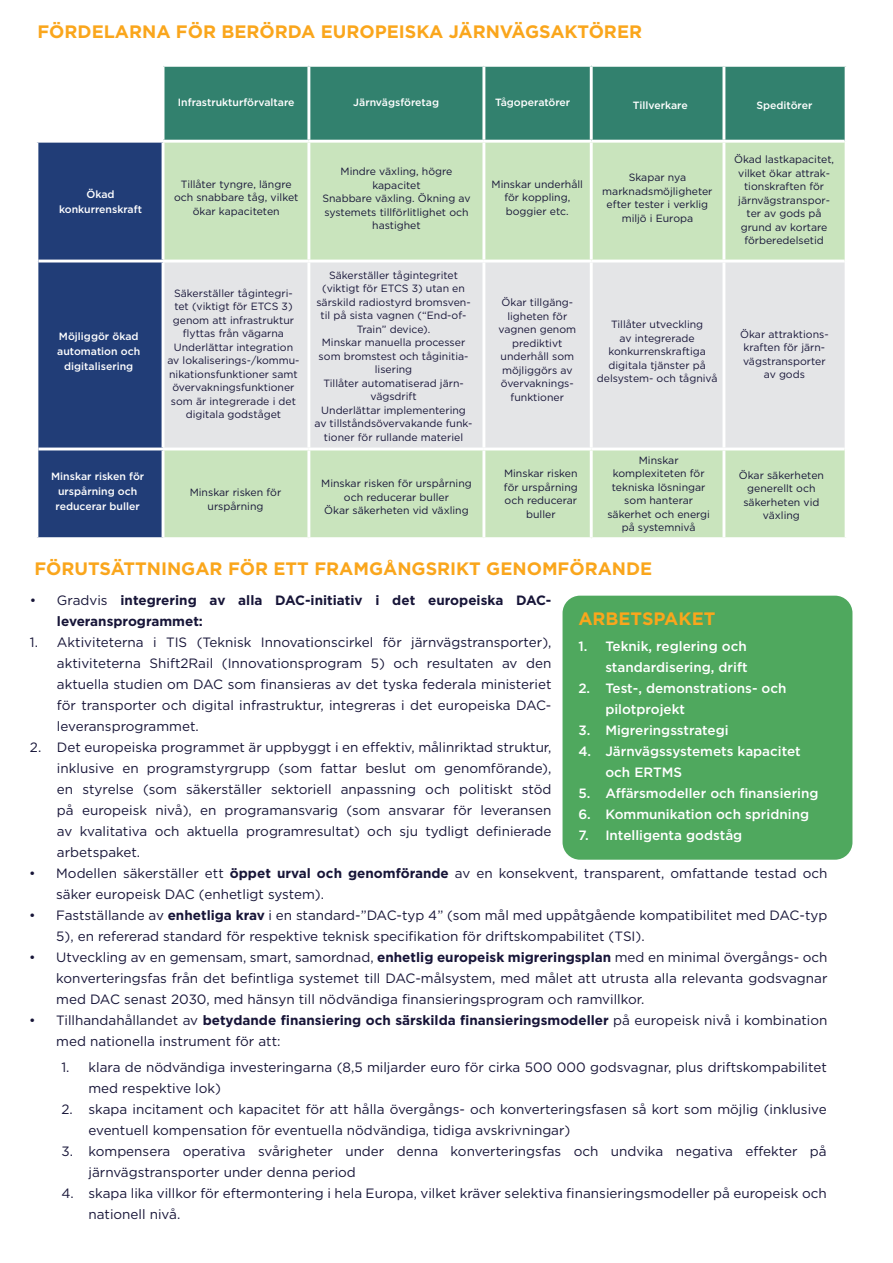
<style>
.page{position:relative;width:893px;height:1263px;background:#fff}
.page>*{position:absolute;margin:0;border:0;box-sizing:border-box;transform-origin:0 0}
.t1{font:700 18px "Gotham";color:#faa61c}
.t2{font:13.5px/21px "Gotham";color:#171538}
.t3{font:500 13.5px/21px "Gotham";color:#fff}
.t4{font:700 13.5px/21px "Gotham";color:#171538}
.t5{font:10.5px/13.5px "Gotham";color:#171538;text-align:center}
.t6{font:500 10.5px/15px "Gotham";color:#fff;text-align:center}
.s1{font-weight:400}
.s2{font-weight:700}
</style>
<div class="page">
<div style="left:562px;top:596px;width:290px;height:264px;background:#4fa85e;border-radius:17px"></div>
<div style="left:164px;top:67px;width:681px;height:73px;background:#32816e"></div>
<div style="left:38px;top:143px;width:124px;height:394px;background:#213d77"></div>
<div style="left:164px;top:143px;width:681px;height:394px;background:#c9e4bd"></div>
<div style="left:164px;top:262px;width:681px;height:186px;background:#e4e5e7"></div>
<hr style="left:38px;top:260px;width:125px;height:2px;background:#fff">
<hr style="left:163px;top:260px;width:146px;height:2px;background:#fff">
<hr style="left:309px;top:260px;width:175px;height:2px;background:#fff">
<hr style="left:484px;top:260px;width:107px;height:2px;background:#fff">
<hr style="left:591px;top:260px;width:133px;height:2px;background:#fff">
<hr style="left:724px;top:260px;width:121px;height:2px;background:#fff">
<hr style="left:38px;top:448px;width:125px;height:2px;background:#fff">
<hr style="left:163px;top:448px;width:146px;height:2px;background:#fff">
<hr style="left:309px;top:448px;width:175px;height:2px;background:#fff">
<hr style="left:484px;top:448px;width:107px;height:2px;background:#fff">
<hr style="left:591px;top:448px;width:133px;height:2px;background:#fff">
<hr style="left:724px;top:448px;width:121px;height:2px;background:#fff">
<hr style="left:307px;top:67px;width:3px;height:73px;background:#fff">
<hr style="left:482px;top:67px;width:3px;height:73px;background:#fff">
<hr style="left:590px;top:67px;width:3px;height:73px;background:#fff">
<hr style="left:722px;top:67px;width:3px;height:73px;background:#fff">
<hr style="left:307px;top:143px;width:3px;height:117px;background:#fff">
<hr style="left:482px;top:143px;width:3px;height:117px;background:#fff">
<hr style="left:590px;top:143px;width:3px;height:117px;background:#fff">
<hr style="left:722px;top:143px;width:3px;height:117px;background:#fff">
<hr style="left:307px;top:262px;width:3px;height:186px;background:#fff">
<hr style="left:482px;top:262px;width:3px;height:186px;background:#fff">
<hr style="left:590px;top:262px;width:3px;height:186px;background:#fff">
<hr style="left:722px;top:262px;width:3px;height:186px;background:#fff">
<hr style="left:307px;top:450px;width:3px;height:87px;background:#fff">
<hr style="left:482px;top:450px;width:3px;height:87px;background:#fff">
<hr style="left:590px;top:450px;width:3px;height:87px;background:#fff">
<hr style="left:722px;top:450px;width:3px;height:87px;background:#fff">
<h1 class="t1" style="left:38px;top:20px;width:606px">FÖRDELARNA FÖR BERÖRDA EUROPEISKA JÄRNVÄGSAKTÖRER</h1>
<p class="t6" style="left:59px;top:186px;width:84px">Ökad konkurrenskraft</p>
<p class="t6" style="left:57px;top:329px;width:85px">Möjliggör ökad automation och digitalisering</p>
<p class="t6" style="left:51px;top:468px;width:95px">Minskar risken för urspårning och reducerar buller</p>
<p class="t6" style="left:178px;top:95px;width:118px">Infrastrukturförvaltare</p>
<p class="t6" style="left:353px;top:95px;width:87px">Järnvägsföretag</p>
<p class="t6" style="left:495px;top:95px;width:77px">Tågoperatörer</p>
<p class="t6" style="left:633px;top:98px;width:56px">Tillverkare</p>
<p class="t6" style="left:756px;top:98px;width:58px">Speditörer</p>
<p class="t5" style="left:174px;top:177px;width:126px">Tillåter tyngre, längre och snabbare tåg, vilket ökar kapaciteten</p>
<p class="t5" style="left:167px;top:286px;width:134px">Säkerställer tågintegri&shy;tet (viktigt för ETCS 3) genom att infrastruktur flyttas från vägarna<br>Underlättar integration av lokaliserings-/kommu&shy;nikationsfunktioner samt övervakningsfunktioner som är integrerade i det digitala godståget</p>
<p class="t5" style="left:322px;top:164px;width:150px">Mindre växling, högre kapacitet<br>Snabbare växling. Ökning av systemets tillförlitlighet och hastighet</p>
<p class="t5" style="left:315px;top:268px;width:159px">Säkerställer tågintegritet (viktigt för ETCS 3) utan en särskild radiostyrd bromsven&shy;til på sista vagnen (“End-of-<br>Train” device).<br>Minskar manuella processer som bromstest och tåginitia&shy;lisering<br>Tillåter automatiserad järn&shy;vägsdrift<br>Underlättar implementering av tillståndsövervakande funk&shy;tioner för rullande materiel</p>
<p class="t5" style="left:492px;top:177px;width:93px">Minskar underhåll för koppling, boggier etc.</p>
<p class="t5" style="left:602px;top:170px;width:112px">Skapar nya marknadsmöjligheter efter tester i verklig miljö i Europa</p>
<p class="t5" style="left:734px;top:152px;width:102px">Ökad lastkapacitet, vilket ökar attrak&shy;tionskraften för järnvägstranspor&shy;ter av gods på grund av kortare förberedelsetid</p>
<p class="t5" style="left:498px;top:296px;width:79px">Ökar tillgäng&shy;ligheten för vagnen genom prediktivt underhåll som möjliggörs av övervaknings&shy;funktioner</p>
<p class="t5" style="left:597px;top:317px;width:122px">Tillåter utveckling<br>av integrerade konkurrenskraftiga digitala tjänster på delsystem- och tågnivå</p>
<p class="t5" style="left:740px;top:327px;width:90px">Ökar attraktions&shy;kraften för järn&shy;vägstransporter av gods</p>
<p class="t5" style="left:190px;top:485px;width:93px">Minskar risken för urspårning</p>
<p class="t5" style="left:321px;top:476px;width:152px">Minskar risken för urspårning och reducerar buller<br>Ökar säkerheten vid växling</p>
<p class="t5" style="left:504px;top:466px;width:75px">Minskar risken för urspårning och reducerar buller</p>
<p class="t5" style="left:607px;top:453px;width:104px">Minskar komplexiteten för tekniska lösningar som hanterar säkerhet och energi på systemnivå</p>
<p class="t5" style="left:739px;top:468px;width:87px">Ökar säkerheten generellt och säkerheten vid växling</p>
<h1 class="t1" style="left:34px;top:557px;width:619px">FÖRUTSÄTTNINGAR FÖR ETT FRAMGÅNGSRIKT GENOMFÖRANDE</h1>
<p class="t4" style="left:57px;top:590px;width:496px;text-indent:-27px"><span class="s1">• Gradvis</span> integrering av alla DAC-initiativ i det europeiska DAC&shy;leveransprogrammet:</p>
<p class="t2" style="left:57px;top:631px;width:496px;text-align:justify;text-indent:-27px">1. Aktiviteterna i TIS (Teknisk Innovationscirkel för järnvägstransporter), aktiviteterna Shift2Rail (Innovationsprogram 5) och resultaten av den aktuella studien om DAC som finansieras av det tyska federala ministeriet för transporter och digital infrastruktur, integreras i det europeiska DAC&shy;leveransprogrammet.</p>
<p class="t2" style="left:57px;top:736px;width:496px;text-align:justify;text-indent:-27px">2. Det europeiska programmet är uppbyggt i en effektiv, målinriktad struktur, inklusive en programstyrgrupp (som fattar beslut om genomförande), en styrelse (som säkerställer sektoriell anpassning och politiskt stöd på europeisk nivå), en programansvarig (som ansvarar för leveransen av kvalitativa och aktuella programresultat) och sju tydligt definierade arbetspaket.</p>
<p class="t2" style="left:56px;top:863px;width:773px;text-indent:-27px">• Modellen säkerställer ett <span class="s2">öppet urval och genomförande</span> av en konsekvent, transparent, omfattande testad och säker europeisk DAC (enhetligt system).</p>
<p class="t2" style="left:56px;top:905px;width:773px;text-indent:-27px">• Fastställande av <span class="s2">enhetliga krav</span> i en standard-”DAC-typ 4” (som mål med uppåtgående kompatibilitet med DAC-typ<br>5), en refererad standard för respektive teknisk specifikation för driftskompabilitet (TSI).</p>
<p class="t2" style="left:56px;top:947px;width:773px;text-align:justify;text-indent:-27px">• Utveckling av en gemensam, smart, samordnad, <span class="s2">enhetlig europeisk migreringsplan</span> med en minimal övergångs- och konverteringsfas från det befintliga systemet till DAC-målsystem, med målet att utrusta alla relevanta godsvagnar med DAC senast 2030, med hänsyn till nödvändiga finansieringsprogram och ramvillkor.</p>
<p class="t2" style="left:56px;top:1010px;width:773px;text-indent:-27px">• Tillhandahållandet av <span class="s2">betydande finansiering och särskilda finansieringsmodeller</span> på europeisk nivå i kombination med nationella instrument för att:</p>
<p class="t2" style="left:88px;top:1056px;width:740px;text-indent:-27px">1. klara de nödvändiga investeringarna (8,5 miljarder euro för cirka 500 000 godsvagnar, plus driftskompabilitet med respektive lok)</p>
<p class="t2" style="left:88px;top:1098px;width:740px;text-indent:-27px">2. skapa incitament och kapacitet för att hålla övergångs- och konverteringsfasen så kort som möjlig (inklusive eventuell kompensation för eventuella nödvändiga, tidiga avskrivningar)</p>
<p class="t2" style="left:88px;top:1140px;width:740px;text-indent:-27px">3. kompensera operativa svårigheter under denna konverteringsfas och undvika negativa effekter på järnvägstransporter under denna period</p>
<p class="t2" style="left:88px;top:1182px;width:740px;text-indent:-27px">4. skapa lika villkor för eftermontering i hela Europa, vilket kräver selektiva finansieringsmodeller på europeisk och nationell nivå.</p>
<h1 class="t1" style="left:578px;top:607px;width:139px">ARBETSPAKET</h1>
<p class="t3" style="left:578px;top:636px;width:171px;text-align:right">1. Teknik, reglering och standardisering, drift</p>
<p class="t3" style="left:605px;top:678px;width:183px;text-indent:-27px">2. Test-, demonstrations- och pilotprojekt</p>
<p class="t3" style="left:578px;top:720px;width:152px">3. Migreringsstrategi</p>
<p class="t3" style="left:605px;top:741px;width:197px;text-indent:-27px">4. Järnvägssystemets kapacitet och ERTMS</p>
<p class="t3" style="left:578px;top:783px;width:242px">5. Affärsmodeller och finansiering</p>
<p class="t3" style="left:578px;top:804px;width:232px">6. Kommunikation och spridning</p>
<p class="t3" style="left:578px;top:825px;width:165px">7. Intelligenta godståg</p>
</div>
